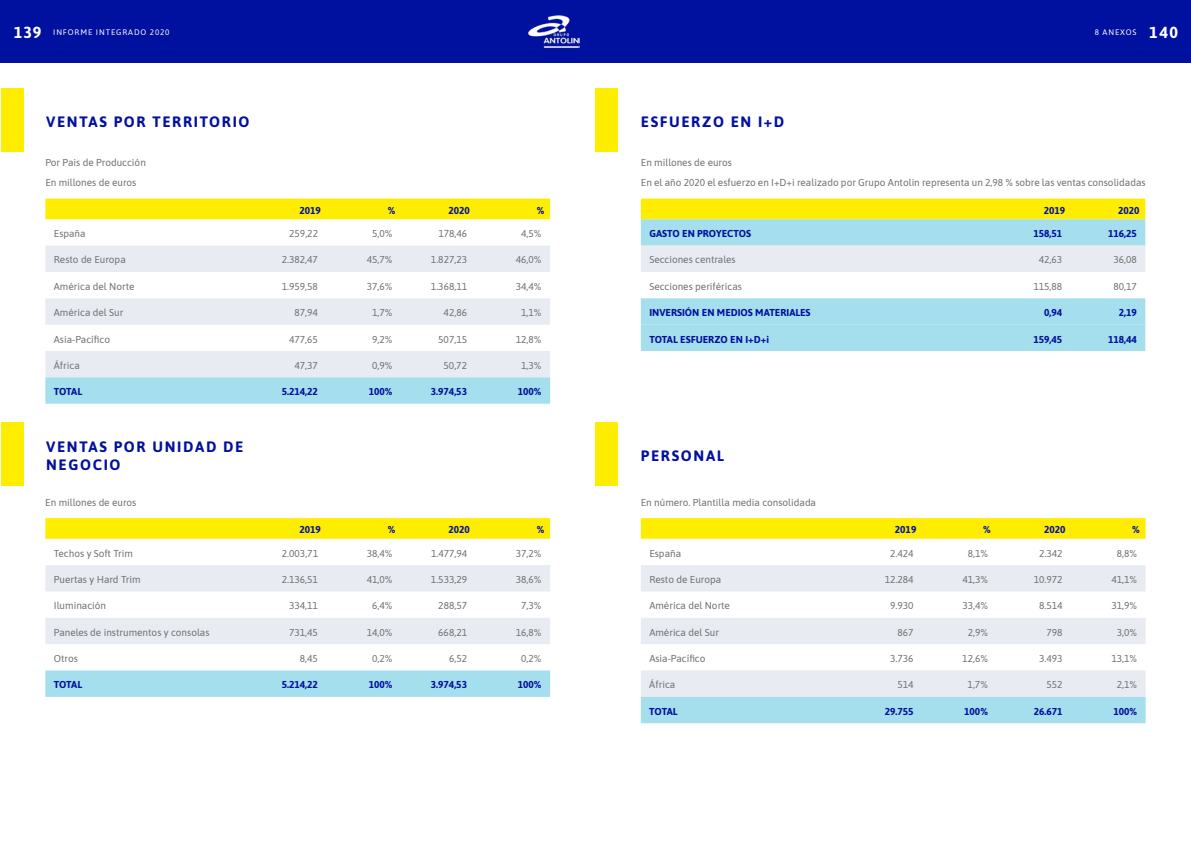
<style>
.page{position:relative;width:1191px;height:842px;background:#fff}
.page>*{position:absolute;margin:0;border:0;box-sizing:border-box;transform-origin:0 0}
.t1{font:700 15px/18px "Asap";letter-spacing:.11em;color:#00109f}
.t2{font:10px/20.5px "Asap";color:#6e7171}
.t3{font:700 10px "Asap";color:#00109f}
.t4{font:8px "Asap";letter-spacing:.11em;color:#fff}
.s1{font-weight:700;font-size:16px}
</style>
<div class="page">
<div style="left:0;top:0;width:1191px;height:62px;background:#00109f"></div>
<img style="left:527px;top:15px;width:52px;height:33px">
<div style="left:641px;top:199px;width:504px;height:20px;background:#ffed00"></div>
<svg style="left:641px;top:219px;width:504px;height:132px;fill:#a5deec"></svg>
<div style="left:641px;top:246px;width:504px;height:26px;background:#e9ebf2"></div>
<svg style="left:641px;top:298px;width:504px;height:27px;background:#a6deec"></svg>
<svg style="left:641px;top:518px;width:504px;height:21px;background:#ffed03"></svg>
<svg style="left:641px;top:565px;width:504px;height:132px;fill:#e9ebf2"></svg>
<div style="left:641px;top:697px;width:504px;height:26px;background:#a5deec"></div>
<div style="left:595px;top:89px;width:23px;height:63px;background:#ffed00"></div>
<div style="left:595px;top:422px;width:23px;height:63px;background:#ffed00"></div>
<div style="left:45px;top:199px;width:505px;height:20px;background:#ffed00"></div>
<svg style="left:45px;top:246px;width:505px;height:131px;fill:#e9ebf2"></svg>
<svg style="left:45px;top:377px;width:505px;height:27px;background:#a7deec"></svg>
<svg style="left:45px;top:518px;width:505px;height:21px;background:#ffed04"></svg>
<svg style="left:45px;top:565px;width:505px;height:79px"></svg>
<svg style="left:45px;top:670px;width:505px;height:27px;background:#a7deec"></svg>
<div style="left:1px;top:89px;width:22px;height:63px;background:#ffed00"></div>
<div style="left:1px;top:422px;width:22px;height:63px;background:#ffed00"></div>
<p class="t4" style="left:14px;top:26px;width:157px"><span class="s1">139</span> INFORME INTEGRADO 2020</p>
<p class="t4" style="left:1094px;top:26px;width:85px">8 Anexos <span class="s1">140</span></p>
<h1 class="t1" style="left:46px;top:113px;width:205px">VENTAS POR TERRITORIO</h1>
<p class="t2" style="left:45px;top:151px;width:102px">Por Pais de Producción<br>En millones de euros</p>
<p class="t3" style="left:299px;top:203px;width:23px">2019</p>
<p class="t3" style="left:388px;top:203px;width:9px">%</p>
<p class="t3" style="left:448px;top:203px;width:23px">2020</p>
<p class="t3" style="left:537px;top:203px;width:9px">%</p>
<p class="t2" style="left:54px;top:223px;width:33px">España</p>
<p class="t2" style="left:289px;top:223px;width:30px">259,22</p>
<p class="t2" style="left:372px;top:223px;width:22px">5,0%</p>
<p class="t2" style="left:438px;top:223px;width:30px">178,46</p>
<p class="t2" style="left:521px;top:223px;width:22px">4,5%</p>
<p class="t2" style="left:54px;top:249px;width:73px">Resto de Europa</p>
<p class="t2" style="left:282px;top:249px;width:38px">2.382,47</p>
<p class="t2" style="left:367px;top:249px;width:27px">45,7%</p>
<p class="t2" style="left:431px;top:249px;width:38px">1.827,23</p>
<p class="t2" style="left:516px;top:249px;width:27px">46,0%</p>
<p class="t2" style="left:54px;top:275px;width:82px">América del Norte</p>
<p class="t2" style="left:282px;top:275px;width:38px">1.959,58</p>
<p class="t2" style="left:367px;top:275px;width:27px">37,6%</p>
<p class="t2" style="left:431px;top:275px;width:38px">1.368,11</p>
<p class="t2" style="left:516px;top:275px;width:27px">34,4%</p>
<p class="t2" style="left:54px;top:302px;width:71px">América del Sur</p>
<p class="t2" style="left:294px;top:302px;width:25px">87,94</p>
<p class="t2" style="left:372px;top:302px;width:22px">1,7%</p>
<p class="t2" style="left:443px;top:302px;width:25px">42,86</p>
<p class="t2" style="left:521px;top:302px;width:22px">1,1%</p>
<p class="t2" style="left:54px;top:328px;width:58px">Asia-Pacífico</p>
<p class="t2" style="left:289px;top:328px;width:30px">477,65</p>
<p class="t2" style="left:372px;top:328px;width:22px">9,2%</p>
<p class="t2" style="left:438px;top:328px;width:30px">507,15</p>
<p class="t2" style="left:516px;top:328px;width:27px">12,8%</p>
<p class="t2" style="left:54px;top:355px;width:27px">África</p>
<p class="t2" style="left:294px;top:355px;width:25px">47,37</p>
<p class="t2" style="left:372px;top:355px;width:22px">0,9%</p>
<p class="t2" style="left:443px;top:355px;width:25px">50,72</p>
<p class="t2" style="left:521px;top:355px;width:22px">1,3%</p>
<p class="t3" style="left:54px;top:385px;width:30px">TOTAL</p>
<p class="t3" style="left:282px;top:385px;width:38px">5.214,22</p>
<p class="t3" style="left:369px;top:385px;width:25px">100%</p>
<p class="t3" style="left:431px;top:385px;width:38px">3.974,53</p>
<p class="t3" style="left:518px;top:385px;width:25px">100%</p>
<h1 class="t1" style="left:46px;top:437px;width:199px">VENTAS POR UNIDAD DE<br>NEGOCIO</h1>
<p class="t2" style="left:45px;top:491px;width:93px">En millones de euros</p>
<p class="t3" style="left:299px;top:523px;width:23px">2019</p>
<p class="t3" style="left:388px;top:523px;width:9px">%</p>
<p class="t3" style="left:448px;top:523px;width:23px">2020</p>
<p class="t3" style="left:537px;top:523px;width:9px">%</p>
<p class="t2" style="left:54px;top:542px;width:81px">Techos y Soft Trim</p>
<p class="t2" style="left:282px;top:542px;width:38px">2.003,71</p>
<p class="t2" style="left:367px;top:542px;width:27px">38,4%</p>
<p class="t2" style="left:431px;top:542px;width:38px">1.477,94</p>
<p class="t2" style="left:516px;top:542px;width:27px">37,2%</p>
<p class="t2" style="left:54px;top:569px;width:88px">Puertas y Hard Trim</p>
<p class="t2" style="left:282px;top:569px;width:38px">2.136,51</p>
<p class="t2" style="left:367px;top:569px;width:27px">41,0%</p>
<p class="t2" style="left:431px;top:569px;width:38px">1.533,29</p>
<p class="t2" style="left:516px;top:569px;width:27px">38,6%</p>
<p class="t2" style="left:54px;top:595px;width:54px">Iluminación</p>
<p class="t2" style="left:289px;top:595px;width:30px">334,11</p>
<p class="t2" style="left:372px;top:595px;width:22px">6,4%</p>
<p class="t2" style="left:438px;top:595px;width:30px">288,57</p>
<p class="t2" style="left:521px;top:595px;width:22px">7,3%</p>
<p class="t2" style="left:54px;top:621px;width:157px">Paneles de instrumentos y consolas</p>
<p class="t2" style="left:289px;top:621px;width:30px">731,45</p>
<p class="t2" style="left:367px;top:621px;width:27px">14,0%</p>
<p class="t2" style="left:438px;top:621px;width:30px">668,21</p>
<p class="t2" style="left:516px;top:621px;width:27px">16,8%</p>
<p class="t2" style="left:54px;top:648px;width:26px">Otros</p>
<p class="t2" style="left:300px;top:648px;width:20px">8,45</p>
<p class="t2" style="left:372px;top:648px;width:22px">0,2%</p>
<p class="t2" style="left:449px;top:648px;width:20px">6,52</p>
<p class="t2" style="left:521px;top:648px;width:22px">0,2%</p>
<p class="t3" style="left:54px;top:678px;width:30px">TOTAL</p>
<p class="t3" style="left:282px;top:678px;width:38px">5.214,22</p>
<p class="t3" style="left:369px;top:678px;width:25px">100%</p>
<p class="t3" style="left:431px;top:678px;width:38px">3.974,53</p>
<p class="t3" style="left:518px;top:678px;width:25px">100%</p>
<h1 class="t1" style="left:641px;top:113px;width:145px">ESFUERZO EN I+D</h1>
<p class="t2" style="left:641px;top:151px;width:506px">En millones de euros<br>En el año 2020 el esfuerzo en I+D+i realizado por Grupo Antolin representa un 2,98 % sobre las ventas consolidadas</p>
<p class="t3" style="left:1043px;top:203px;width:23px">2019</p>
<p class="t3" style="left:1118px;top:203px;width:23px">2020</p>
<p class="t3" style="left:649px;top:227px;width:103px">GASTO EN PROYECTOS</p>
<p class="t3" style="left:1033px;top:227px;width:30px">158,51</p>
<p class="t3" style="left:1108px;top:227px;width:30px">116,25</p>
<p class="t2" style="left:649px;top:249px;width:88px">Secciones centrales</p>
<p class="t2" style="left:1039px;top:249px;width:25px">42,63</p>
<p class="t2" style="left:1113px;top:249px;width:25px">36,08</p>
<p class="t2" style="left:649px;top:275px;width:94px">Secciones periféricas</p>
<p class="t2" style="left:1033px;top:275px;width:30px">115,88</p>
<p class="t2" style="left:1113px;top:275px;width:25px">80,17</p>
<p class="t3" style="left:649px;top:306px;width:163px">INVERSIÓN EN MEDIOS MATERIALES</p>
<p class="t3" style="left:1044px;top:306px;width:20px">0,94</p>
<p class="t3" style="left:1118px;top:306px;width:20px">2,19</p>
<p class="t3" style="left:649px;top:332px;width:121px">TOTAL ESFUERZO EN I+D+i</p>
<p class="t3" style="left:1033px;top:332px;width:30px">159,45</p>
<p class="t3" style="left:1108px;top:332px;width:30px">118,44</p>
<h1 class="t1" style="left:641px;top:446px;width:85px">PERSONAL</h1>
<p class="t2" style="left:641px;top:491px;width:177px">En número. Plantilla media consolidada</p>
<p class="t3" style="left:895px;top:523px;width:23px">2019</p>
<p class="t3" style="left:983px;top:523px;width:9px">%</p>
<p class="t3" style="left:1044px;top:523px;width:23px">2020</p>
<p class="t3" style="left:1132px;top:523px;width:9px">%</p>
<p class="t2" style="left:649px;top:542px;width:33px">España</p>
<p class="t2" style="left:890px;top:542px;width:25px">2.424</p>
<p class="t2" style="left:967px;top:542px;width:22px">8,1%</p>
<p class="t2" style="left:1039px;top:542px;width:25px">2.342</p>
<p class="t2" style="left:1116px;top:542px;width:22px">8,8%</p>
<p class="t2" style="left:649px;top:569px;width:73px">Resto de Europa</p>
<p class="t2" style="left:884px;top:569px;width:30px">12.284</p>
<p class="t2" style="left:962px;top:569px;width:27px">41,3%</p>
<p class="t2" style="left:1033px;top:569px;width:30px">10.972</p>
<p class="t2" style="left:1111px;top:569px;width:27px">41,1%</p>
<p class="t2" style="left:649px;top:595px;width:82px">América del Norte</p>
<p class="t2" style="left:890px;top:595px;width:25px">9.930</p>
<p class="t2" style="left:962px;top:595px;width:27px">33,4%</p>
<p class="t2" style="left:1039px;top:595px;width:25px">8.514</p>
<p class="t2" style="left:1111px;top:595px;width:27px">31,9%</p>
<p class="t2" style="left:649px;top:621px;width:71px">América del Sur</p>
<p class="t2" style="left:897px;top:621px;width:18px">867</p>
<p class="t2" style="left:967px;top:621px;width:22px">2,9%</p>
<p class="t2" style="left:1046px;top:621px;width:18px">798</p>
<p class="t2" style="left:1116px;top:621px;width:22px">3,0%</p>
<p class="t2" style="left:649px;top:648px;width:58px">Asia-Pacífico</p>
<p class="t2" style="left:890px;top:648px;width:25px">3.736</p>
<p class="t2" style="left:962px;top:648px;width:27px">12,6%</p>
<p class="t2" style="left:1039px;top:648px;width:25px">3.493</p>
<p class="t2" style="left:1111px;top:648px;width:27px">13,1%</p>
<p class="t2" style="left:649px;top:674px;width:27px">África</p>
<p class="t2" style="left:897px;top:674px;width:18px">514</p>
<p class="t2" style="left:967px;top:674px;width:22px">1,7%</p>
<p class="t2" style="left:1046px;top:674px;width:18px">552</p>
<p class="t2" style="left:1116px;top:674px;width:22px">2,1%</p>
<p class="t3" style="left:649px;top:704px;width:30px">TOTAL</p>
<p class="t3" style="left:884px;top:704px;width:30px">29.755</p>
<p class="t3" style="left:964px;top:704px;width:25px">100%</p>
<p class="t3" style="left:1033px;top:704px;width:30px">26.671</p>
<p class="t3" style="left:1113px;top:704px;width:25px">100%</p>
</div>
